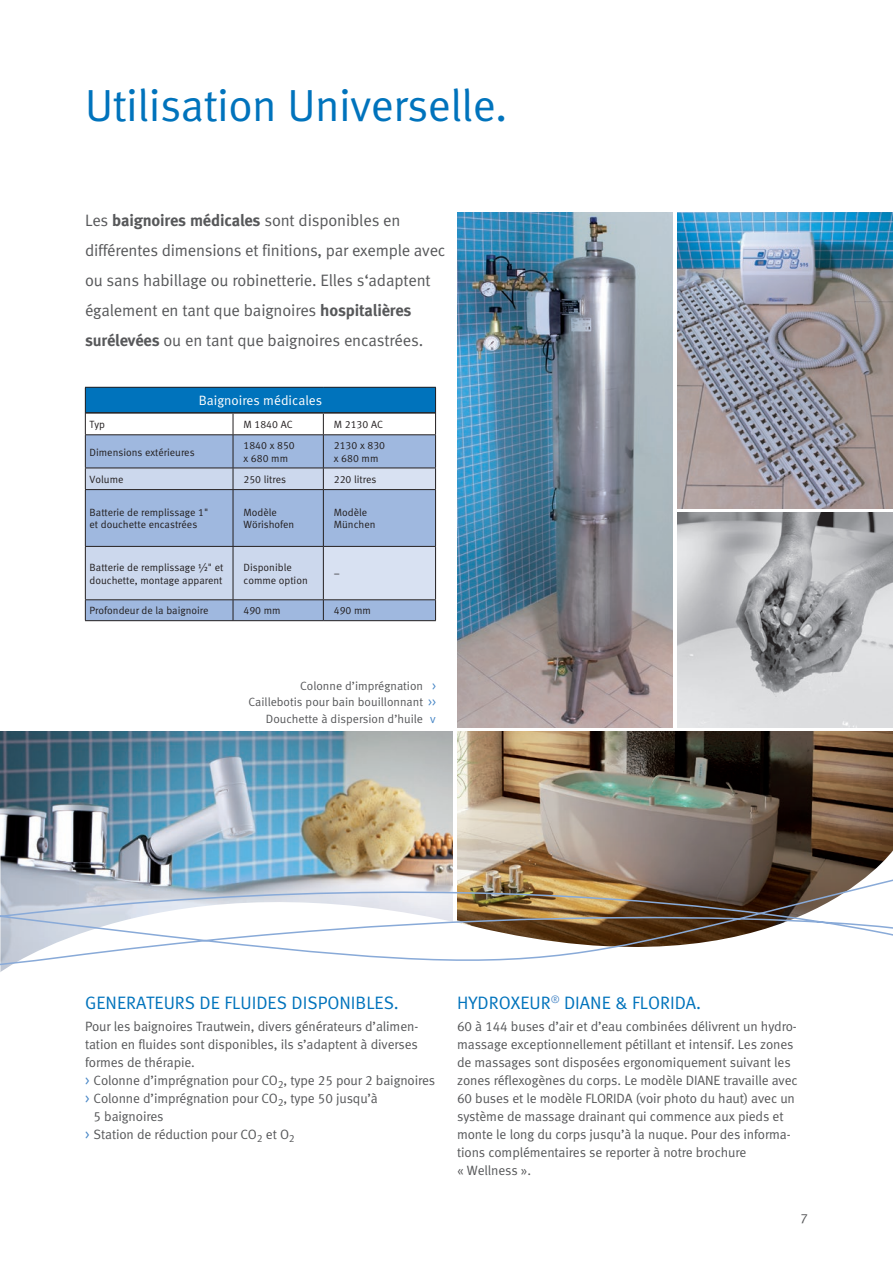
<style>
.page{position:relative;width:893px;height:1263px;background:#fff}
.page>*{position:absolute;margin:0;border:0;box-sizing:border-box;transform-origin:0 0}
.t1{font:45px "Meta Normal LF";letter-spacing:-.01em;color:#0073bc}
.t2{font:18px "Meta Normal LF";color:#0073bc}
.t3{font:16.5px/30px "Meta Normal LF";letter-spacing:-.01em;color:#57585a}
.t4{font:13.5px/18px "Meta Normal LF";letter-spacing:-.01em;color:#57585a}
.t5{font:13.5px "Meta Normal LF";color:#fff}
.t6{font:12px/16.5px "Meta Normal LF";color:#57585a;text-align:right}
.t7{font:10.5px/12.6px "Meta Normal LF";color:#231f20}
.s1{font-family:"Meta";font-weight:700}
.s2{color:#4786c6}
</style>
<div class="page">
<img style="left:0;top:731px;width:453px;height:104px">
<img style="left:677px;top:512px;width:216px;height:215px">
<img style="left:457px;top:213px;width:216px;height:514px">
<div style="left:86px;top:435px;width:349px;height:33px;background:#9fb8df"></div>
<hr style="left:85px;top:387px;width:148px;height:1px;background:#231f20">
<hr style="left:233px;top:387px;width:90px;height:1px;background:#231f20">
<hr style="left:323px;top:387px;width:113px;height:1px;background:#231f20">
<svg style="left:85px;top:388px;width:351px;height:46px"></svg>
<hr style="left:85px;top:434px;width:148px;height:1px;background:#231f20">
<hr style="left:85px;top:435px;width:1px;height:33px;background:#231f20">
<hr style="left:233px;top:434px;width:90px;height:1px;background:#231f20">
<hr style="left:233px;top:435px;width:1px;height:33px;background:#231f20">
<hr style="left:323px;top:434px;width:113px;height:1px;background:#231f20">
<hr style="left:323px;top:435px;width:1px;height:33px;background:#231f20">
<hr style="left:435px;top:435px;width:1px;height:33px;background:#231f20">
<svg style="left:85px;top:468px;width:351px;height:152px;background:#afc0dc"></svg>
<hr style="left:85px;top:620px;width:148px;height:1px;background:#231f20">
<hr style="left:233px;top:620px;width:90px;height:1px;background:#231f20">
<hr style="left:323px;top:620px;width:113px;height:1px;background:#231f20">
<hr style="left:86px;top:412px;width:147px;height:2px;background:#231f20">
<hr style="left:233px;top:412px;width:90px;height:2px;background:#231f20">
<hr style="left:323px;top:412px;width:112px;height:2px;background:#231f20">
<img style="left:677px;top:213px;width:216px;height:295px">
<img style="left:457px;top:731px;width:436px;height:104px">
<img style="left:0;top:835px;width:893px;height:39px">
<svg style="left:0;top:874px;width:893px;height:98px"></svg>
<h1 class="t1" style="left:85px;top:79px;width:424px">Utilisation Universelle.</h1>
<p class="t3" style="left:85px;top:205px;width:362px">Les <span class="s1">baignoires médicales</span> sont disponibles en différentes dimensions et finitions, par exemple avec ou sans habillage ou robinetterie. Elles s‘adaptent également en tant que baignoires <span class="s1">hospitalières surélevées</span> ou en tant que baignoires encastrées.</p>
<p class="t5" style="left:199px;top:393px;width:125px">Baignoires médicales</p>
<p class="t7" style="left:90px;top:418px;width:17px">Typ</p>
<p class="t7" style="left:244px;top:418px;width:51px">M 1840 AC</p>
<p class="t7" style="left:334px;top:418px;width:51px">M 2130 AC</p>
<p class="t7" style="left:90px;top:445px;width:107px">Dimensions extérieures</p>
<p class="t7" style="left:244px;top:439px;width:53px">1840 x 850 x 680 mm</p>
<p class="t7" style="left:334px;top:439px;width:53px">2130 x 830 x 680 mm</p>
<p class="t7" style="left:90px;top:473px;width:35px">Volume</p>
<p class="t7" style="left:244px;top:473px;width:44px">250 litres</p>
<p class="t7" style="left:334px;top:473px;width:44px">220 litres</p>
<p class="t7" style="left:90px;top:506px;width:120px">Batterie de remplissage 1" et douchette encastrées</p>
<p class="t7" style="left:244px;top:506px;width:52px">Modèle<br>Wörishofen</p>
<p class="t7" style="left:334px;top:506px;width:43px">Modèle<br>München</p>
<p class="t7" style="left:90px;top:561px;width:135px">Batterie de remplissage ½" et douchette, montage apparent</p>
<p class="t7" style="left:244px;top:561px;width:66px">Disponible comme option</p>
<p class="t7" style="left:334px;top:567px;width:8px">–</p>
<p class="t7" style="left:90px;top:604px;width:120px">Profondeur de la baignoire</p>
<p class="t7" style="left:244px;top:604px;width:39px">490 mm</p>
<p class="t7" style="left:334px;top:604px;width:39px">490 mm</p>
<p class="t6" style="left:248px;top:677px;width:189px">Colonne d’imprégnation <span class="s2">&gt;<br></span>Caillebotis pour bain bouillonnant <span class="s2">&gt;&gt;<br></span>Douchette à dispersion d’huile <span class="s2">v</span></p>
<h2 class="t2" style="left:85px;top:993px;width:315px">GENERATEURS DE FLUIDES DISPONIBLES.</h2>
<h2 class="t2" style="left:457px;top:993px;width:246px">HYDROXEUR<sup>®</sup> DIANE &amp; FLORIDA.</h2>
<p class="t4" style="left:85px;top:1017px;width:335px">Pour les baignoires Trautwein, divers générateurs d’alimen-</p>
<p class="t4" style="left:85px;top:1035px;width:334px">tation en fluides sont disponibles, ils s’adaptent à diverses</p>
<p class="t4" style="left:85px;top:1053px;width:111px">formes de thérapie.</p>
<p class="t4" style="left:85px;top:1071px;width:352px"><span class="s2">&gt;</span> Colonne d’imprégnation pour CO<sub>2</sub>, type 25 pour 2 baignoires</p>
<p class="t4" style="left:85px;top:1089px;width:294px"><span class="s2">&gt;</span> Colonne d’imprégnation pour CO<sub>2</sub>, type 50 jusqu’à</p>
<p class="t4" style="left:94px;top:1107px;width:72px">5 baignoires</p>
<p class="t4" style="left:85px;top:1125px;width:211px"><span class="s2">&gt;</span> Station de réduction pour CO<sub>2</sub> et O<sub>2</sub></p>
<p class="t4" style="left:457px;top:1017px;width:342px">60 à 144 buses d’air et d’eau combinées délivrent un hydro&shy;massage exceptionnellement pétillant et intensif. Les zones de massages sont disposées ergonomiquement suivant les zones réflexogènes du corps. Le modèle DIANE travaille avec 60 buses et le modèle FLORIDA (voir photo du haut) avec un système de massage drainant qui commence aux pieds et monte le long du corps jusqu’à la nuque. Pour des informa&shy;tions complémentaires se reporter à notre brochure<br>« Wellness ».</p>
<p class="t4" style="left:800px;top:1209px;width:9px">7</p>
</div>
